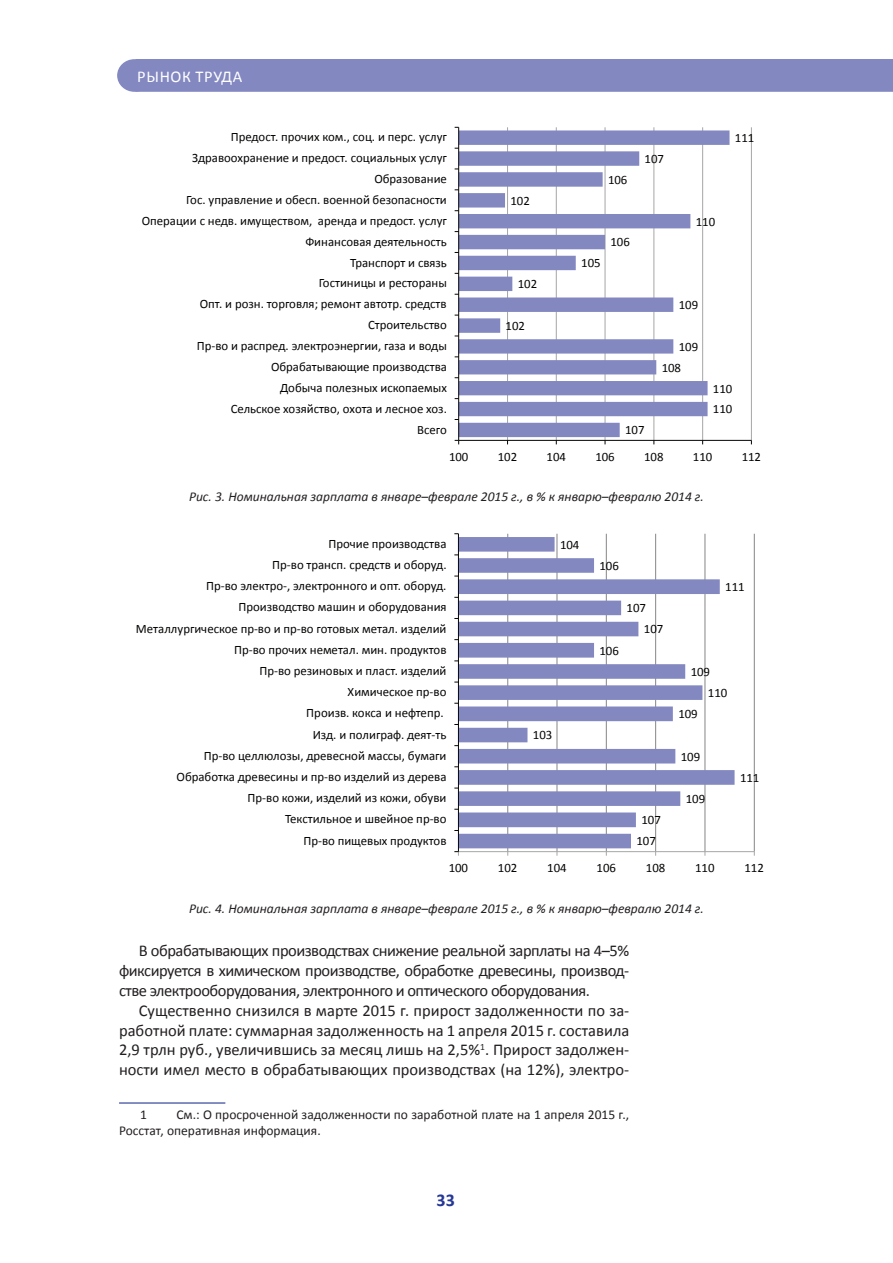
<style>
.page{position:relative;width:893px;height:1263px;background:#fff}
.page>*{position:absolute;margin:0;border:0;box-sizing:border-box;transform-origin:0 0}
.t1{font:700 18px "Calibri";color:#263895}
.t2{font:16.5px/19.8px "Calibri";letter-spacing:-.015em;color:#231f20;text-align:justify}
.t3{font:16.5px "Calibri";letter-spacing:.04em;color:#fff}
.t4{font:italic 13.5px "Calibri";color:#231f20}
.t5{font:13.5px/16.2px "Calibri";color:#231f20}
.t6{font:12.75px "Calibri";letter-spacing:-.005em;color:#040503}
</style>
<div class="page">
<div style="left:118px;top:60px;width:33px;height:31px;background:#8388c1;border-radius:50%"></div>
<div style="left:117px;top:59px;width:35px;height:33px;border:2px solid #8388c1;border-radius:50%"></div>
<div style="left:135px;top:59px;width:758px;height:33px;background:#8388c1"></div>
<hr style="left:119px;top:1102px;width:106px;height:1px;background:#263895">
<hr style="left:507px;top:127px;width:1px;height:313px;background:#a6a6a5">
<hr style="left:556px;top:127px;width:1px;height:313px;background:#a6a6a5">
<hr style="left:605px;top:127px;width:1px;height:313px;background:#a6a6a5">
<hr style="left:654px;top:127px;width:1px;height:313px;background:#a6a6a5">
<hr style="left:702px;top:127px;width:1px;height:313px;background:#a6a6a5">
<hr style="left:751px;top:127px;width:1px;height:313px;background:#a6a6a5">
<svg style="left:459px;top:130px;width:270px;height:307px"></svg>
<hr style="left:459px;top:440px;width:292px;height:1px;background:#040503">
<hr style="left:458px;top:127px;width:1px;height:313px;background:#040503">
<hr style="left:507px;top:534px;width:1px;height:318px;background:#868686">
<hr style="left:557px;top:534px;width:1px;height:318px;background:#868686">
<hr style="left:606px;top:534px;width:1px;height:318px;background:#868686">
<hr style="left:655px;top:534px;width:1px;height:318px;background:#868686">
<hr style="left:705px;top:534px;width:1px;height:318px;background:#868686">
<hr style="left:754px;top:534px;width:1px;height:318px;background:#868686">
<svg style="left:459px;top:537px;width:276px;height:311px"></svg>
<hr style="left:458px;top:851px;width:296px;height:1px;background:#a6a6a5">
<hr style="left:458px;top:534px;width:1px;height:318px;background:#040503">
<svg style="left:454px;top:851px;width:5px;height:5px"></svg>
<p class="t3" style="left:137px;top:66px;width:107px">рынок труда</p>
<p class="t6" style="left:231px;top:129px;width:218px">Предост. прочих ком., соц. и перс. услуг</p>
<p class="t6" style="left:735px;top:130px;width:21px">111</p>
<p class="t6" style="left:192px;top:150px;width:256px">Здравоохранение и предост. социальных услуг</p>
<p class="t6" style="left:645px;top:151px;width:21px">107</p>
<p class="t6" style="left:374px;top:171px;width:74px">Образование</p>
<p class="t6" style="left:608px;top:171px;width:21px">106</p>
<p class="t6" style="left:186px;top:192px;width:262px">Гос. управление и обесп. военной безопасности</p>
<p class="t6" style="left:510px;top:192px;width:21px">102</p>
<p class="t6" style="left:142px;top:213px;width:306px">Операции с недв. имуществом, аренда и предост. услуг</p>
<p class="t6" style="left:696px;top:213px;width:21px">110</p>
<p class="t6" style="left:305px;top:233px;width:143px">Финансовая деятельность</p>
<p class="t6" style="left:610px;top:234px;width:21px">106</p>
<p class="t6" style="left:350px;top:254px;width:98px">Транспорт и связь</p>
<p class="t6" style="left:581px;top:255px;width:21px">105</p>
<p class="t6" style="left:319px;top:275px;width:129px">Гостиницы и рестораны</p>
<p class="t6" style="left:518px;top:276px;width:21px">102</p>
<p class="t6" style="left:200px;top:296px;width:248px">Опт. и розн. торговля; ремонт автотр. средств</p>
<p class="t6" style="left:679px;top:297px;width:21px">109</p>
<p class="t6" style="left:368px;top:317px;width:80px">Строительство</p>
<p class="t6" style="left:506px;top:318px;width:21px">102</p>
<p class="t6" style="left:197px;top:338px;width:252px">Пр-во и распред. электроэнергии, газа и воды</p>
<p class="t6" style="left:679px;top:338px;width:21px">109</p>
<p class="t6" style="left:271px;top:359px;width:177px">Обрабатывающие производства</p>
<p class="t6" style="left:662px;top:359px;width:21px">108</p>
<p class="t6" style="left:280px;top:379px;width:168px">Добыча полезных ископаемых</p>
<p class="t6" style="left:713px;top:380px;width:21px">110</p>
<p class="t6" style="left:231px;top:400px;width:218px">Cельское хозяйство, охота и лесное хоз.</p>
<p class="t6" style="left:713px;top:401px;width:21px">110</p>
<p class="t6" style="left:417px;top:421px;width:31px">Всего</p>
<p class="t6" style="left:625px;top:422px;width:21px">107</p>
<p class="t6" style="left:449px;top:448px;width:21px">100</p>
<p class="t6" style="left:498px;top:448px;width:21px">102</p>
<p class="t6" style="left:547px;top:448px;width:21px">104</p>
<p class="t6" style="left:595px;top:448px;width:21px">106</p>
<p class="t6" style="left:644px;top:448px;width:21px">108</p>
<p class="t6" style="left:693px;top:448px;width:21px">110</p>
<p class="t6" style="left:742px;top:448px;width:21px">112</p>
<p class="t4" style="left:189px;top:488px;width:516px">Рис. 3. Номинальная зарплата в январе–феврале 2015 г., в % к январю–февралю 2014 г.</p>
<p class="t6" style="left:328px;top:535px;width:120px">Прочие производства</p>
<p class="t6" style="left:560px;top:536px;width:21px">104</p>
<p class="t6" style="left:272px;top:557px;width:176px">Пр-во трансп. средств и оборуд.</p>
<p class="t6" style="left:599px;top:557px;width:21px">106</p>
<p class="t6" style="left:206px;top:578px;width:242px">Пр-во электро-, электронного и опт. оборуд.</p>
<p class="t6" style="left:725px;top:579px;width:21px">111</p>
<p class="t6" style="left:238px;top:599px;width:210px">Производство машин и оборудования</p>
<p class="t6" style="left:627px;top:600px;width:21px">107</p>
<p class="t6" style="left:136px;top:620px;width:312px">М еталлургическое пр-во и пр-во готовых метал. изделий</p>
<p class="t6" style="left:644px;top:621px;width:21px">107</p>
<p class="t6" style="left:234px;top:641px;width:214px">Пр-во прочих неметал. мин. продуктов</p>
<p class="t6" style="left:599px;top:642px;width:21px">106</p>
<p class="t6" style="left:259px;top:663px;width:189px">Пр-во резиновых и пласт. изделий</p>
<p class="t6" style="left:691px;top:663px;width:21px">109</p>
<p class="t6" style="left:348px;top:684px;width:100px">Химическое пр-во</p>
<p class="t6" style="left:708px;top:685px;width:21px">110</p>
<p class="t6" style="left:306px;top:705px;width:139px">Произв. кокса и нефтепр.</p>
<p class="t6" style="left:678px;top:706px;width:21px">109</p>
<p class="t6" style="left:313px;top:726px;width:135px">И зд. и полиграф. деят-ть</p>
<p class="t6" style="left:533px;top:727px;width:21px">103</p>
<p class="t6" style="left:204px;top:747px;width:244px">Пр-во целлюлозы, древесной массы, бумаги</p>
<p class="t6" style="left:681px;top:748px;width:21px">109</p>
<p class="t6" style="left:177px;top:769px;width:271px">Обработка древесины и пр-во изделий из дерева</p>
<p class="t6" style="left:740px;top:769px;width:21px">111</p>
<p class="t6" style="left:248px;top:790px;width:200px">Пр-во кожи, изделий из кожи, обуви</p>
<p class="t6" style="left:686px;top:791px;width:21px">109</p>
<p class="t6" style="left:285px;top:811px;width:163px">Текстильное и швейное пр-во</p>
<p class="t6" style="left:641px;top:812px;width:21px">107</p>
<p class="t6" style="left:303px;top:832px;width:145px">Пр-во пищевых продуктов</p>
<p class="t6" style="left:636px;top:833px;width:21px">107</p>
<p class="t6" style="left:449px;top:859px;width:21px">100</p>
<p class="t6" style="left:498px;top:859px;width:21px">102</p>
<p class="t6" style="left:547px;top:859px;width:21px">104</p>
<p class="t6" style="left:597px;top:859px;width:21px">106</p>
<p class="t6" style="left:646px;top:859px;width:21px">108</p>
<p class="t6" style="left:695px;top:859px;width:21px">110</p>
<p class="t6" style="left:744px;top:859px;width:21px">112</p>
<p class="t4" style="left:189px;top:900px;width:516px">Рис. 4. Номинальная зарплата в январе–феврале 2015 г., в % к январю–февралю 2014 г.</p>
<p class="t2" style="left:119px;top:941px;width:512px;text-indent:20px">В обрабатывающих производствах снижение реальной зарплаты на 4–5% фиксируется в химическом производстве, обработке древесины, производ&shy;стве электрооборудования, электронного и оптического оборудования.</p>
<p class="t2" style="left:119px;top:1000px;width:512px;text-indent:20px">Существенно снизился в марте 2015 г. прирост задолженности по за&shy;работной плате: суммарная задолженность на 1 апреля 2015 г. составила 2,9 трлн руб., увеличившись за месяц лишь на 2,5%<sup>1</sup>. Прирост задолжен&shy;ности имел место в обрабатывающих производствах (на 12%), электро-</p>
<p class="t5" style="left:140px;top:1107px;width:8px">1</p>
<p class="t5" style="left:119px;top:1107px;width:512px;text-indent:57px">См.: О просроченной задолженности по заработной плате на 1 апреля 2015 г.,<br>Росстат, оперативная информация.</p>
<h1 class="t1" style="left:437px;top:1188px;width:20px">33</h1>
</div>
